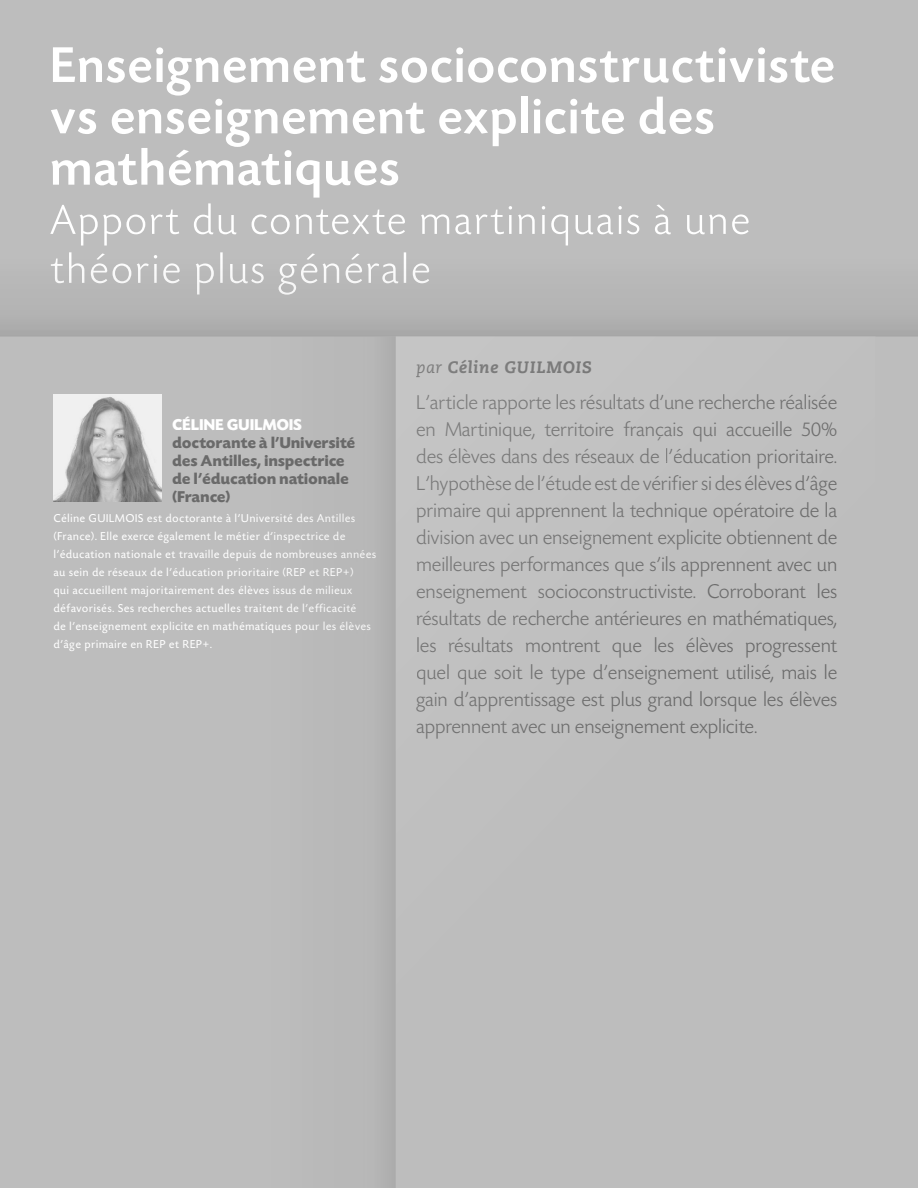
<style>
.page{position:relative;width:918px;height:1188px;background:#bdbdbd}
.page>*{position:absolute;margin:0;border:0;box-sizing:border-box;transform-origin:0 0}
.t1{font:500 52.8px/51.3px "Today SHOP";letter-spacing:.05em;color:#fff}
.t2{font:300 21px/27px "Today SHOP";letter-spacing:.025em;color:#6a6a6a;text-align:justify}
.t3{font:700 16.5px/18px "Today SHOP";letter-spacing:.025em;color:#6a6a6a}
.t4{font:italic 800 16.5px "Caecilia LT Std";letter-spacing:.05em;color:#7c7c7c}
.t5{font:12px/18px "Today SHOP";letter-spacing:.075em;color:#fff}
.s1{color:#fff}
.s2{color:#fdfdfd}
.s3{color:#fcfcfc}
.s4{color:#696969}
.s5{color:#686868}
.s6{color:#fafafa}
.s7{color:#f9f9f9}
.s8{color:#f8f8f8}
.s9{color:#f7f7f7}
.s10{font-weight:400;color:#7d7d7d}
.s11{color:#7d7d7d}
.s12{color:#7a7a7a}
.s13{color:#797979}
.s14{color:#787878}
.s15{color:#7c7c7c}
.s16{color:#777}
.s17{color:#767676}
.s18{color:#757575}
.s19{color:#747474}
.s20{color:#737373}
.s21{color:#727272}
.s22{color:#717171}
.s23{color:#707070}
.s24{color:#6f6f6f}
.s25{color:#6e6e6e}
.s26{color:#6d6d6d}
.s27{color:#6c6c6c}
.s28{color:#6b6b6b}
</style>
<div class="page">
<img style="left:54px;top:394px;width:39px;height:108px">
<svg style="left:349px;top:160px;width:50px;height:26px"></svg>
<svg style="left:352px;top:204px;width:397px;height:42px"></svg>
<svg style="left:50px;top:139px;width:299px;height:107px"></svg>
<svg style="left:301px;top:252px;width:128px;height:32px"></svg>
<svg style="left:51px;top:252px;width:246px;height:40px"></svg>
<svg style="left:93px;top:394px;width:69px;height:108px"></svg>
<img style="left:196px;top:292px;width:100px;height:3px">
<img style="left:93px;top:337px;width:303px;height:1px">
<div style="left:416px;top:364px;width:27px;height:13px;background:#c5c5c5"></div>
<div style="left:448px;top:360px;width:143px;height:13px;background:#c4c4c4"></div>
<div style="left:418px;top:394px;width:419px;height:21px;background:#c2c2c2"></div>
<div style="left:417px;top:421px;width:420px;height:21px;background:#c1c1c1"></div>
<div style="left:417px;top:448px;width:420px;height:21px;background:#c1c1c1"></div>
<div style="left:418px;top:475px;width:419px;height:21px;background:#c1c1c1"></div>
<h1 class="t1" style="left:51px;top:44px;width:785px">Enseignement socioconstructiviste vs enseignement explicite des</h1>
<p class="t3" style="left:172px;top:415px;width:184px"><span class="s1">CÉLINE GUILM</span><span class="s2">OI</span><span class="s3">S </span>doctorante à l’U<span class="s4">niversit</span><span class="s5">é </span>des Antilles, insp<span class="s4">ectrice </span>de l’éducation nat<span class="s4">ionale </span>(France)</p>
<p class="t5" style="left:54px;top:510px;width:324px">Céline GUILMOIS est doctorante à l’Unive<span class="s2">rsité</span> <span class="s3">de</span><span class="s6">s A</span><span class="s7">nti</span><span class="s8">lle</span><span class="s9">s </span>(France). Elle exerce également le métier d’<span class="s2">insp</span><span class="s3">ect</span><span class="s6">ric</span><span class="s7">e d</span><span class="s8">e </span>l’éducation nationale et travaille depuis de <span class="s2">nom</span><span class="s3">bre</span><span class="s7">uses a</span><span class="s9">nnées </span>au sein de réseaux de l’éducation prioritair<span class="s2">e (R</span><span class="s3">EP</span> <span class="s6">et</span> <span class="s7">REP</span><span class="s8">+</span><span class="s9">)<br></span>qui accueillent majoritairement des élèves <span class="s2">issus</span> <span class="s3">de</span> <span class="s7">milie</span><span class="s8">u</span><span class="s9">x </span>défavorisés. Ses recherches actuelles traite<span class="s2">nt d</span><span class="s3">e l</span><span class="s6">’ef</span><span class="s7">ficaci</span><span class="s9">té<br></span>de l’enseignement explicite en mathématiq<span class="s2">ues</span> <span class="s3">pou</span><span class="s7">r les</span> <span class="s8">él</span><span class="s9">èves </span>d’âge primaire en REP et REP+.</p>
<p class="t4" style="left:416px;top:358px;width:177px"><span class="s10">par</span> <span class="s11">Cé</span>line G<span class="s12">UILM</span><span class="s13">OI</span><span class="s14">S</span></p>
<p class="t2" style="left:416px;top:391px;width:422px"><span class="s11">L</span><span class="s15">’article</span> <span class="s12">rapp</span><span class="s13">ort</span><span class="s14">e les</span> <span class="s16">résult</span><span class="s17">ats</span> <span class="s18">d</span><span class="s19">’une r</span><span class="s20">ech</span><span class="s21">er</span><span class="s22">che ré</span><span class="s23">ali</span><span class="s24">sé</span><span class="s25">e </span><span class="s15">en M</span><span class="s12">arti</span><span class="s13">niq</span><span class="s14">ue, t</span><span class="s16">erritoi</span><span class="s17">re</span> <span class="s18">f</span><span class="s19">rançai</span><span class="s20">s q</span><span class="s21">ui</span> <span class="s22">accue</span><span class="s23">ill</span><span class="s24">e 5</span><span class="s25">0% </span><span class="s15">d</span><span class="s12">es élè</span><span class="s13">ve</span><span class="s14">s dan</span><span class="s16">s des</span> <span class="s17">ré</span><span class="s18">se</span><span class="s19">aux d</span><span class="s20">e l’é</span><span class="s21">d</span><span class="s22">ucatio</span><span class="s23">n p</span><span class="s24">ri</span><span class="s25">orit</span><span class="s26">aire.<br></span><span class="s12">L’h</span><span class="s13">ypo</span><span class="s14">thès</span><span class="s16">e de l’é</span><span class="s17">t</span><span class="s18">ud</span><span class="s19">e est d</span><span class="s20">e vé</span><span class="s21">rif</span><span class="s22">ier si d</span><span class="s23">e</span><span class="s24">s é</span><span class="s25">lèv</span><span class="s26">es d’âg</span><span class="s27">e </span><span class="s13">pri</span><span class="s14">maire</span> <span class="s16">qui a</span><span class="s17">p</span><span class="s18">pre</span><span class="s19">nnen</span><span class="s20">t la</span> <span class="s21">te</span><span class="s22">chniq</span><span class="s23">ue</span> <span class="s24">o</span><span class="s25">pér</span><span class="s26">atoire d</span><span class="s27">e</span> <span class="s28">la </span><span class="s14">divis</span><span class="s16">ion av</span><span class="s17">ec</span> <span class="s18">u</span><span class="s19">n ense</span><span class="s20">ign</span><span class="s21">em</span><span class="s22">ent e</span><span class="s23">xp</span><span class="s24">lic</span><span class="s25">ite</span> <span class="s26">obtien</span><span class="s27">n</span><span class="s28">en</span>t de <span class="s14">m</span><span class="s16">eilleu</span><span class="s17">re</span><span class="s18">s p</span><span class="s19">erfor</span><span class="s20">ma</span><span class="s21">nc</span><span class="s22">es que</span> <span class="s23">s’</span><span class="s24">ils</span> <span class="s25">ap</span><span class="s26">prenne</span><span class="s27">n</span><span class="s28">t</span> avec un <span class="s16">ens</span><span class="s17">eig</span><span class="s18">n</span><span class="s19">ement</span> <span class="s20">so</span><span class="s21">ci</span><span class="s22">ocons</span><span class="s23">tr</span><span class="s24">uct</span><span class="s25">ivis</span><span class="s26">te. Co</span><span class="s27">r</span><span class="s28">rob</span>orant les <span class="s17">rés</span><span class="s18">ult</span><span class="s19">ats d</span><span class="s20">e re</span><span class="s21">ch</span><span class="s22">erche</span> <span class="s23">a</span><span class="s24">nté</span><span class="s25">rie</span><span class="s26">ures en</span> <span class="s28">m</span>athématiques, <span class="s18">le</span><span class="s19">s rés</span><span class="s20">ulta</span><span class="s21">ts</span> <span class="s22">mont</span><span class="s23">re</span><span class="s24">nt</span> <span class="s25">q</span><span class="s26">ue les</span> <span class="s27">é</span><span class="s28">lè</span>ves progressent <span class="s19">quel</span> <span class="s20">qu</span><span class="s21">e</span> <span class="s22">soit l</span><span class="s23">e t</span><span class="s24">yp</span><span class="s25">e d</span><span class="s26">’ensei</span><span class="s27">g</span><span class="s28">ne</span>ment utilisé, mais le <span class="s19">g</span><span class="s20">ain</span> <span class="s21">d’</span><span class="s22">appre</span><span class="s23">nt</span><span class="s24">iss</span><span class="s25">age</span> <span class="s26">est pl</span><span class="s27">u</span><span class="s28">s g</span>rand lorsque les élèves <span class="s20">a</span><span class="s21">pp</span><span class="s22">renn</span><span class="s23">ent</span> <span class="s24">a</span><span class="s25">vec</span> <span class="s26">un ens</span><span class="s27">e</span><span class="s28">ig</span>nement explicite.</p>
</div>
